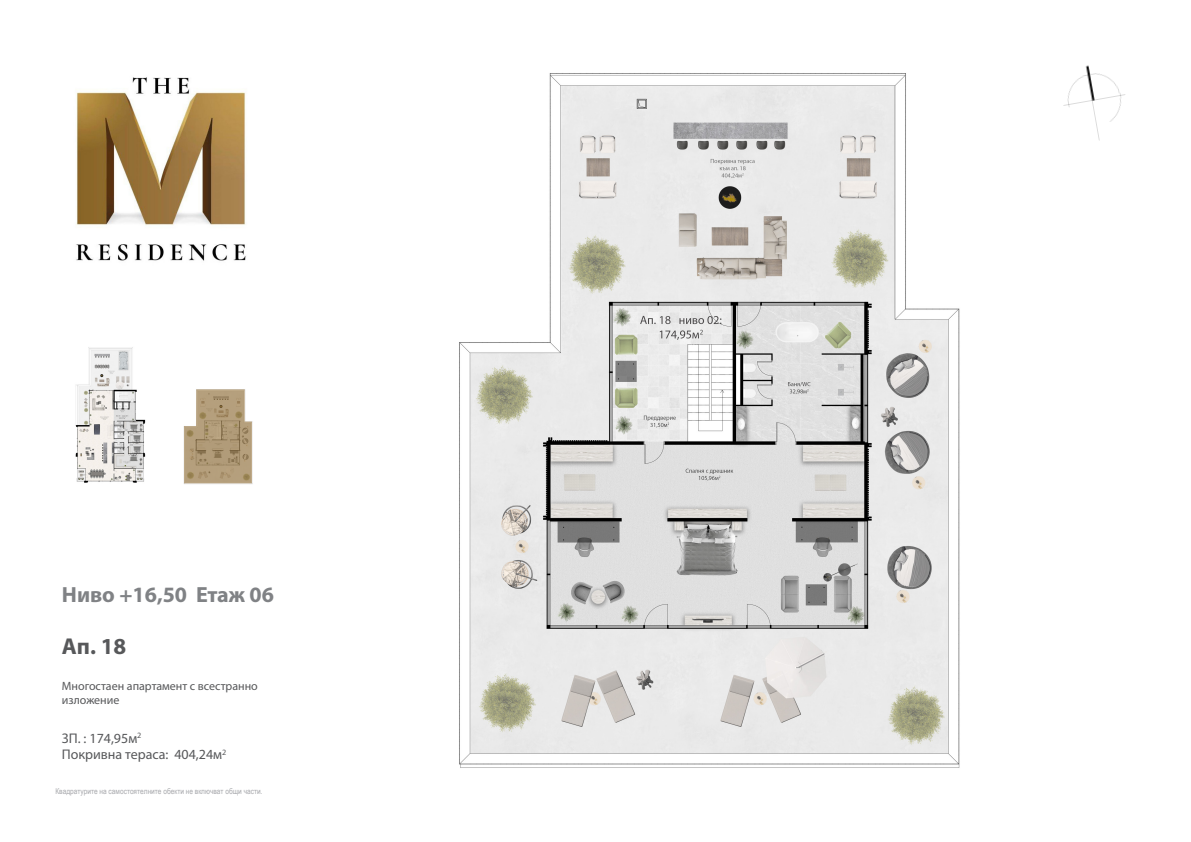
<style>
.page{position:relative;width:1191px;height:842px;background:#fff}
.page>*{position:absolute;margin:0;border:0;box-sizing:border-box;transform-origin:0 0}
.t1{font:700 23px "Myriad Pro";color:#57585a}
.t2{font:700 22px "Myriad Pro";color:#808285}
.t3{font:14px "Myriad Pro";color:#57585a}
.t4{font:12px/14.4px "Myriad Pro";color:#57585a}
.t5{font:8px "Arial Narrow";color:#a8a9ad}
</style>
<div class="page">
<img style="left:76px;top:77px;width:170px;height:184px">
<img style="left:75px;top:347px;width:71px;height:136px">
<img style="left:183px;top:421px;width:70px;height:63px">
<img style="left:459px;top:73px;width:501px;height:695px">
<svg style="left:184px;top:389px;width:68px;height:94px;background:#b7a484"></svg>
<img style="left:1063px;top:65px;width:62px;height:76px">
<p class="t2" style="left:62px;top:580px;width:214px">Ниво +16,50 Етаж 06</p>
<p class="t1" style="left:62px;top:631px;width:66px">Ап. 18</p>
<p class="t4" style="left:62px;top:678px;width:197px">Многостаен апартамент с всестранно изложение</p>
<p class="t3" style="left:62px;top:729px;width:81px">ЗП. : 174,95м<sup>2</sup></p>
<p class="t3" style="left:62px;top:746px;width:166px">Покривна тераса: 404,24м<sup>2</sup></p>
<p class="t5" style="left:55px;top:786px;width:209px">Квадратурите на самостоятелните обекти не включват общи части.</p>
</div>
